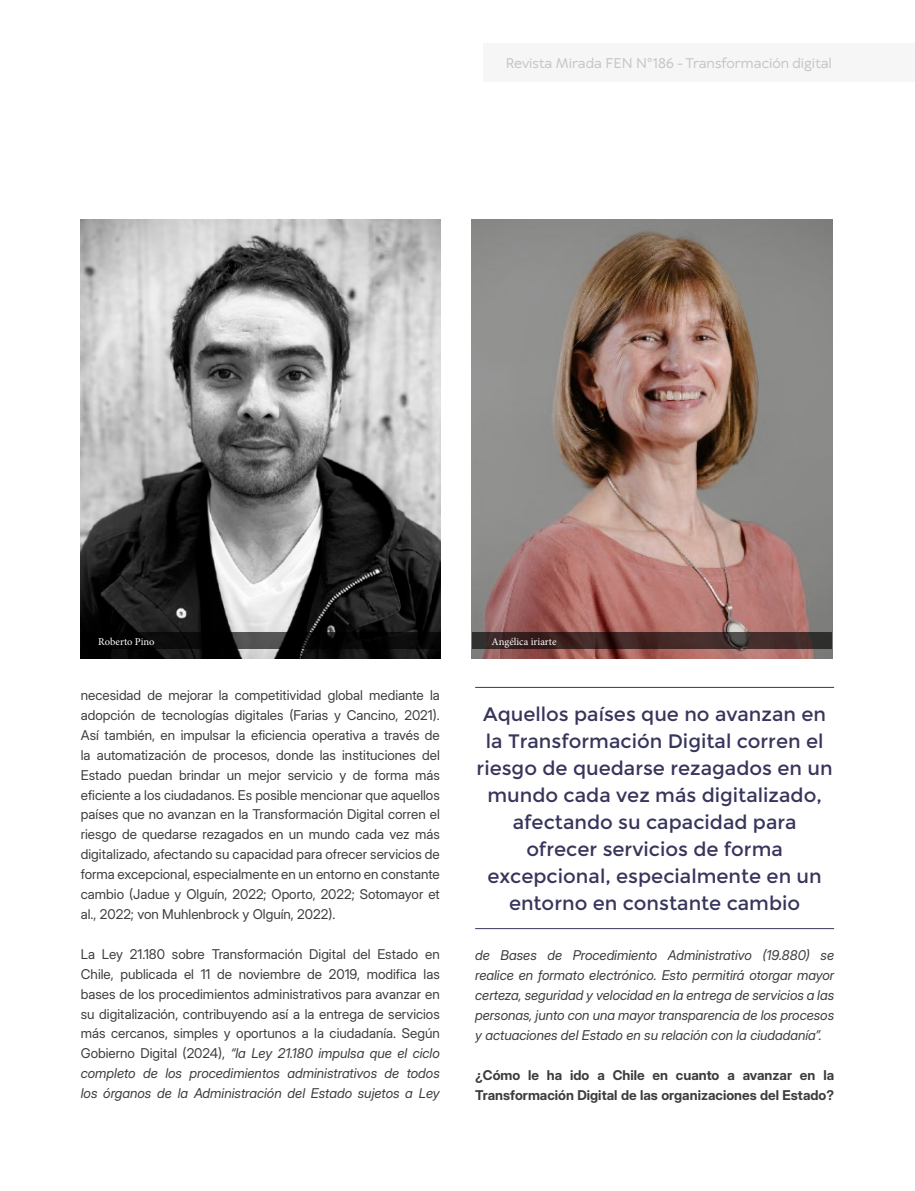
<style>
.page{position:relative;width:915px;height:1191px;background:#fff}
.page>*{position:absolute;margin:0;border:0;box-sizing:border-box;transform-origin:0 0}
.t1{font:19.5px/27px "Montserrat";color:#38355c;text-align:center}
.t2{font:13.5px/20px "Inter Display";color:#3c3c3b;text-align:justify}
.t3{font:italic 13.5px/20px "Inter Display";color:#3c3c3b;text-align:justify}
.t4{font:700 13.5px/20px "Inter Display";color:#3c3c3b}
.t5{font:500 13.5px "TT Wellingtons";color:#c6c6c6}
.t6{font:10.5px "Minion Pro";color:#fff}
.s1{font-style:italic}
</style>
<div class="page">
<img style="left:81px;top:219px;width:359px;height:439px">
<img style="left:471px;top:219px;width:361px;height:439px">
<svg style="left:472px;top:632px;width:359px;height:17px;background:#3d2826"></svg>
<svg style="left:81px;top:632px;width:359px;height:17px;background:#0f0f0f"></svg>
<hr style="left:475px;top:687px;width:358px;height:1px;background:#38355c">
<hr style="left:475px;top:928px;width:358px;height:1px;background:#38355c">
<div style="left:483px;top:44px;width:431px;height:38px;background:#f6f6f6"></div>
<p class="t5" style="left:505px;top:53px;width:327px">Revista Mirada FEN N°186 - Transformación digital</p>
<p class="t6" style="left:98px;top:634px;width:58px">Roberto Pino</p>
<p class="t6" style="left:491px;top:634px;width:66px">Angélica iriarte</p>
<p class="t2" style="left:81px;top:684px;width:360px">necesidad de mejorar la competitividad global mediante la adopción de tecnologías digitales (Farias y Cancino, 2021).<br>Así también, en impulsar la eficiencia operativa a través de la automatización de procesos, donde las instituciones del Estado puedan brindar un mejor servicio y de forma más eficiente a los ciudadanos. Es posible mencionar que aquellos países que no avanzan en la Transformación Digital corren el riesgo de quedarse rezagados en un mundo cada vez más digitalizado, afectando su capacidad para ofrecer servicios de forma excepcional, especialmente en un entorno en constante cambio (Jadue y Olguín, 2022; Oporto, 2022; Sotomayor et al., 2022; von Muhlenbrock y Olguín, 2022).</p>
<p class="t2" style="left:81px;top:943px;width:360px">La Ley 21.180 sobre Transformación Digital del Estado en Chile, publicada el 11 de noviembre de 2019, modifica las bases de los procedimientos administrativos para avanzar en su digitalización, contribuyendo así a la entrega de servicios más cercanos, simples y oportunos a la ciudadanía. Según Gobierno Digital (2024), <span class="s1">“la Ley 21.180 impulsa que el ciclo completo de los procedimientos administrativos de todos los órganos de la Administración del Estado sujetos a Ley</span></p>
<p class="t3" style="left:475px;top:945px;width:360px">de Bases de Procedimiento Administrativo (19.880) se realice en formato electrónico. Esto permitirá otorgar mayor certeza, seguridad y velocidad en la entrega de servicios a las personas, junto con una mayor transparencia de los procesos y actuaciones del Estado en su relación con la ciudadanía”.</p>
<p class="t1" style="left:476px;top:700px;width:357px">Aquellos países que no avanzan en la Transformación Digital corren el riesgo de quedarse rezagados en un mundo cada vez más digitalizado, afectando su capacidad para ofrecer servicios de forma excepcional, especialmente en un entorno en constante cambio</p>
<p class="t4" style="left:475px;top:1064px;width:360px">¿Cómo le ha ido a Chile en cuanto a avanzar en la<br>Transformación Digital de las organizaciones del Estado?</p>
</div>
